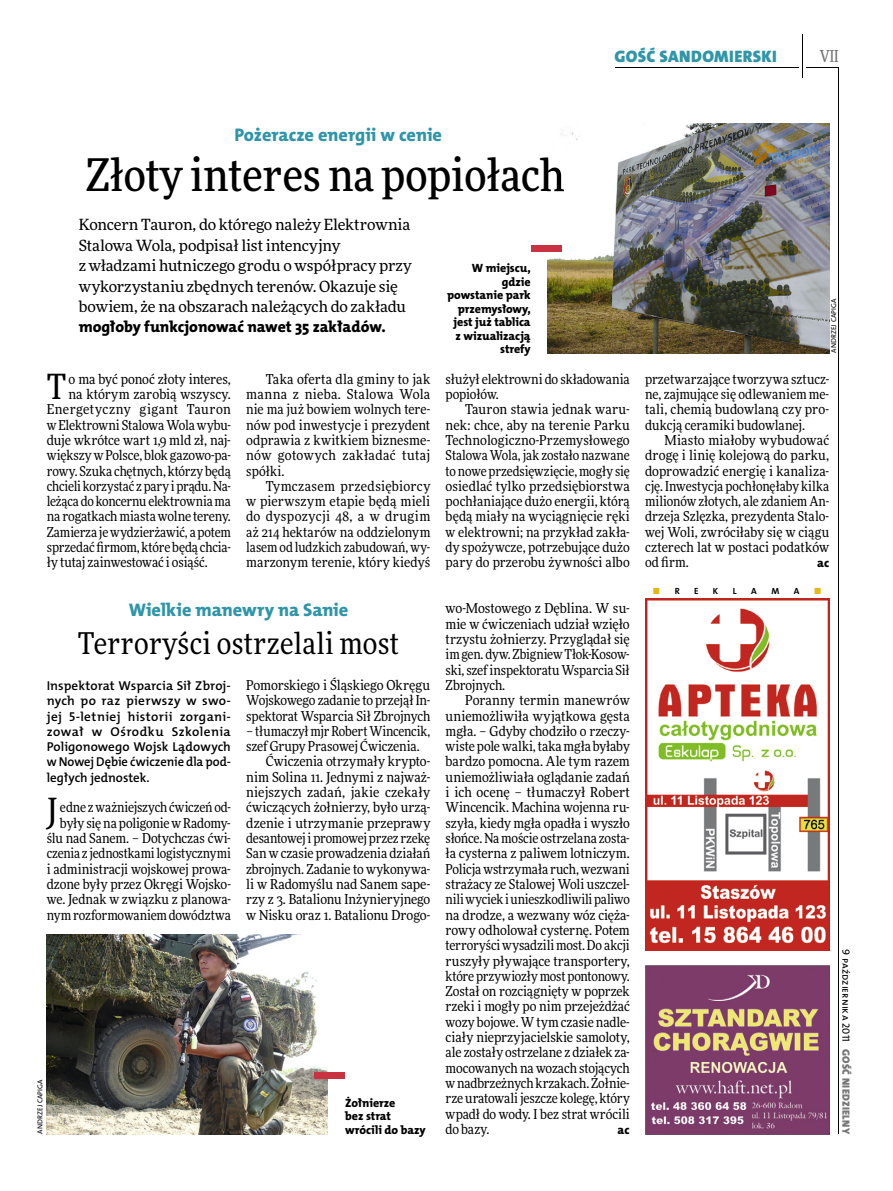
<style>
.page{position:relative;width:893px;height:1191px;background:#fff}
.page>*{position:absolute;margin:0;border:0;box-sizing:border-box;transform-origin:0 0}
.t1{font:500 45px "Freeday Narrow";color:#000}
.t2{font:34.8px "Freeday Narrow News";color:#000}
.t3{font:30px "Freeday Narrow News";letter-spacing:.01em;color:#000}
.t4{font:18.3px "The Mix HP8 Ex Bld";letter-spacing:-.005em;color:#2f95a8}
.t5{font:16.65px "The Mix HP9 Blk";letter-spacing:.02em;color:#2f95a8}
.t6{font:500 16.5px "Freeday Narrow";color:#777778;scale:.9 1}
.t7{font:15.75px "The Mix HP8 Ex Bld";letter-spacing:-.005em;color:#000}
.t8{font:15.45px/20.4px "Freeday News";letter-spacing:-.01em;color:#000}
.t9{font:13.65px/15.3px "Freeday Narrow News";letter-spacing:-.005em;color:#000;text-align:justify}
.t10{font:13.65px "Freeday Narrow News";letter-spacing:.015em;color:#000}
.t11{font:13.65px "Freeday Narrow News";letter-spacing:.03em;color:#000}
.t12{font:12.9px/15.3px "The Mix HP6 Se Bld";color:#000;text-align:justify}
.t13{font:12.3px "The Mix HP8 Ex Bld";color:#000}
.t14{font:12px/13.5px "The Mix HP8 Ex Bld";letter-spacing:-.005em;color:#000;text-align:right}
.t15{font:10.5px "The Mix HP5 Plain";letter-spacing:.015em;color:#000}
.t16{font:10.5px "The Mix HP9 Blk";letter-spacing:.025em;color:#777778}
.t17{font:9px "The Mix HP7 Bld";color:#000}
.t18{font:9px "The Mix HP7 Bld";color:#e3b816}
.t19{font:7.2px "The Mix HP5 Plain";color:#000}
.s1{color:#000}
</style>
<div class="page">
<hr style="left:806px;top:68px;width:33px;height:1px;background:#000">
<hr style="left:615px;top:68px;width:183px;height:1px;background:#000">
<hr style="left:838px;top:68px;width:1px;height:1066px;background:#000">
<hr style="left:802px;top:34px;width:1px;height:43px;background:#000">
<img style="left:645px;top:598px;width:184px;height:352px">
<img style="left:645px;top:965px;width:184px;height:169px">
<img style="left:547px;top:123px;width:282px;height:230px">
<img style="left:547px;top:156px;width:17px;height:44px">
<div style="left:531px;top:246px;width:30px;height:6px;background:#c93241"></div>
<img style="left:47px;top:935px;width:280px;height:199px">
<div style="left:315px;top:1072px;width:30px;height:6px;background:#c93241"></div>
<h3 class="t4" style="left:234px;top:123px;width:209px">Pożeracze energii w cenie</h3>
<h1 class="t1" style="left:86px;top:147px;width:480px">Złoty interes na popiołach</h1>
<p class="t8" style="left:79px;top:214px;width:335px">Koncern Tauron, do którego należy Elektrownia Stalowa Wola, podpisał list intencyjny<br>z władzami hutniczego grodu o współpracy przy wykorzystaniu zbędnych terenów. Okazuje się bowiem, że na obszarach należących do zakładu</p>
<p class="t7" style="left:79px;top:317px;width:309px">mogłoby funkcjonować nawet 35 zakładów.</p>
<p class="t14" style="left:447px;top:261px;width:85px">W miejscu, gdzie powstanie park przemysłowy, jest już tablica z wizualizacją strefy</p>
<p class="t5" style="left:615px;top:46px;width:164px">GOŚĆ SANDOMIERSKI</p>
<p class="t6" style="left:820px;top:46px;width:22px">VII</p>
<p class="t19" style="left:829px;top:353px;width:56px;rotate:-90deg">andrzej Capiga</p>
<h2 class="t2" style="left:47px;top:365px;width:21px">T</h2>
<p class="t9" style="left:68px;top:371px;width:164px">o ma być ponoć złoty interes,</p>
<p class="t9" style="left:68px;top:386px;width:164px">na którym zarobią wszyscy.</p>
<p class="t11" style="left:47px;top:401px;width:186px">Energetyczny gigant Tauron</p>
<p class="t9" style="left:47px;top:417px;width:186px">w Elektrowni Stalowa Wola wybu-</p>
<p class="t9" style="left:47px;top:432px;width:186px">duje wkrótce wart 1,9 mld zł, naj-</p>
<p class="t9" style="left:47px;top:447px;width:186px">większy w Polsce, blok gazowo-pa-</p>
<p class="t9" style="left:47px;top:463px;width:186px">rowy. Szuka chętnych, którzy będą</p>
<p class="t9" style="left:47px;top:478px;width:186px">chcieli korzystać z pary i prądu. Na-</p>
<p class="t9" style="left:47px;top:493px;width:186px">leżąca do koncernu elektrownia ma</p>
<p class="t9" style="left:47px;top:509px;width:186px">na rogatkach miasta wolne tereny.</p>
<p class="t9" style="left:47px;top:524px;width:186px">Zamierza je wydzierżawić, a potem</p>
<p class="t9" style="left:47px;top:539px;width:186px">sprzedać firmom, które będą chcia-</p>
<p class="t9" style="left:47px;top:555px;width:162px">ły tutaj zainwestować i osiąść.</p>
<p class="t9" style="left:246px;top:371px;width:186px;text-indent:20px">Taka oferta dla gminy to jak manna z nieba. Stalowa Wola nie ma już bowiem wolnych tere&shy;nów pod inwestycje i prezydent odprawia z kwitkiem biznesme&shy;nów gotowych zakładać tutaj spółki.</p>
<p class="t9" style="left:246px;top:478px;width:186px;text-indent:20px">Tymczasem przedsiębiorcy w pierwszym etapie będą mieli do dyspozycji 48, a w drugim aż 214 hektarów na oddzielonym lasem od ludzkich zabudowań, wy&shy;marzonym terenie, który kiedyś</p>
<h3 class="t4" style="left:129px;top:597px;width:221px">Wielkie manewry na Sanie</h3>
<h3 class="t3" style="left:78px;top:625px;width:323px">Terroryści ostrzelali most</h3>
<p class="t12" style="left:47px;top:678px;width:186px">Inspektorat Wsparcia Sił Zbroj&shy;nych po raz pierwszy w swo&shy;jej 5-letniej historii zorgani&shy;zował w Ośrodku Szkolenia Poligonowego Wojsk Lądowych w Nowej Dębie ćwiczenie dla pod&shy;ległych jednostek.</p>
<h2 class="t2" style="left:47px;top:789px;width:13px">J</h2>
<p class="t9" style="left:47px;top:799px;width:186px;text-align:right">edne z ważniejszych ćwiczeń od&shy;były się na poligonie w Radomy&shy;ślu nad Sanem. – Dotychczas ćwi&shy;czenia z jednostkami logistycznymi i administracji wojskowej prowa&shy;dzone były przez Okręgi Wojsko&shy;we. Jednak w związku z planowa&shy;nym rozformowaniem dowództwa</p>
<p class="t9" style="left:246px;top:677px;width:186px">Pomorskiego i Śląskiego Okręgu Wojskowego zadanie to przejął In&shy;spektorat Wsparcia Sił Zbrojnych</p>
<p class="t9" style="left:246px;top:723px;width:186px">– tłumaczył mjr Robert Wincencik,</p>
<p class="t9" style="left:246px;top:738px;width:175px">szef Grupy Prasowej Ćwiczenia.</p>
<p class="t9" style="left:266px;top:754px;width:166px">Ćwiczenia otrzymały krypto-</p>
<p class="t9" style="left:246px;top:769px;width:186px">nim Solina 11. Jednymi z najważ-</p>
<p class="t10" style="left:246px;top:784px;width:186px">niejszych zadań, jakie czekały</p>
<p class="t9" style="left:246px;top:799px;width:186px">ćwiczących żołnierzy, było urzą-</p>
<p class="t9" style="left:246px;top:815px;width:186px">dzenie i utrzymanie przeprawy</p>
<p class="t9" style="left:246px;top:830px;width:186px">desantowej i promowej przez rzekę</p>
<p class="t9" style="left:246px;top:845px;width:186px">San w czasie prowadzenia działań</p>
<p class="t9" style="left:246px;top:861px;width:186px">zbrojnych. Zadanie to wykonywa-</p>
<p class="t9" style="left:246px;top:876px;width:186px">li w Radomyślu nad Sanem sape-</p>
<p class="t9" style="left:246px;top:891px;width:186px">rzy z 3. Batalionu Inżynieryjnego</p>
<p class="t9" style="left:246px;top:907px;width:186px">w Nisku oraz 1. Batalionu Drogo-</p>
<p class="t19" style="left:35px;top:1134px;width:56px;rotate:-90deg">andrzej Capiga</p>
<p class="t14" style="left:345px;top:1096px;width:82px;text-align:left">Żołnierze<br>bez strat wrócili do bazy</p>
<p class="t9" style="left:446px;top:371px;width:186px">służył elektrowni do składowania popiołów.</p>
<p class="t9" style="left:446px;top:401px;width:186px;text-indent:20px">Tauron stawia jednak waru&shy;nek: chce, aby na terenie Parku Technologiczno-Przemysłowego Stalowa Wola, jak zostało nazwane to nowe przedsięwzięcie, mogły się osiedlać tylko przedsiębiorstwa pochłaniające dużo energii, którą będą miały na wyciągnięcie ręki w elektrowni; na przykład zakła&shy;dy spożywcze, potrzebujące dużo pary do przerobu żywności albo</p>
<p class="t9" style="left:446px;top:600px;width:186px">wo-Mostowego z Dęblina. W su&shy;mie w ćwiczeniach udział wzięło trzystu żołnierzy. Przyglądał się im gen. dyw. Zbigniew Tłok-Kosow&shy;ski, szef inspektoratu Wsparcia Sił Zbrojnych.</p>
<p class="t9" style="left:446px;top:692px;width:186px;text-indent:20px">Poranny termin manewrów uniemożliwiła wyjątkowa gęsta mgła. – Gdyby chodziło o rzeczy&shy;wiste pole walki, taka mgła byłaby bardzo pomocna. Ale tym razem uniemożliwiała oglądanie zadań i ich ocenę – tłumaczył Robert Wincencik. Machina wojenna ru&shy;szyła, kiedy mgła opadła i wyszło słońce. Na moście ostrzelana zosta&shy;ła cysterna z paliwem lotniczym.<br>Policja wstrzymała ruch, wezwani strażacy ze Stalowej Woli uszczel&shy;nili wyciek i unieszkodliwili paliwo na drodze, a wezwany wóz cięża&shy;rowy odholował cysternę. Potem terroryści wysadzili most. Do akcji ruszyły pływające transportery, które przywiozły most pontonowy.<br>Został on rozciągnięty w poprzek rzeki i mogły po nim przejeżdżać wozy bojowe. W tym czasie nadle&shy;ciały nieprzyjacielskie samoloty, ale zostały ostrzelane z działek za&shy;mocowanych na wozach stojących w nadbrzeżnych krzakach. Żołnie&shy;rze uratowali jeszcze kolegę, który wpadł do wody. I bez strat wrócili do bazy.</p>
<p class="t13" style="left:618px;top:1122px;width:14px">ac</p>
<p class="t9" style="left:645px;top:371px;width:186px">przetwarzające tworzywa sztucz&shy;ne, zajmujące się odlewaniem me&shy;tali, chemią budowlaną czy pro&shy;dukcją ceramiki budowlanej.</p>
<p class="t9" style="left:645px;top:432px;width:186px;text-indent:20px">Miasto miałoby wybudować drogę i linię kolejową do parku, doprowadzić energię i kanaliza&shy;cję. Inwestycja pochłonęłaby kilka milionów złotych, ale zdaniem An&shy;drzeja Szlęzka, prezydenta Stalo&shy;wej Woli, zwróciłaby się w ciągu czterech lat w postaci podatków od firm.</p>
<p class="t13" style="left:817px;top:555px;width:14px">ac</p>
<p class="t18" style="left:652px;top:585px;width:29px">■ <span class="s1">R</span></p>
<p class="t17" style="left:694px;top:585px;width:6px">E</p>
<p class="t17" style="left:713px;top:585px;width:7px">K</p>
<p class="t17" style="left:733px;top:585px;width:5px">L</p>
<p class="t17" style="left:751px;top:585px;width:7px">A</p>
<p class="t17" style="left:771px;top:585px;width:9px">M</p>
<p class="t17" style="left:794px;top:585px;width:7px">A</p>
<p class="t18" style="left:814px;top:585px;width:9px">■</p>
<p class="t15" style="left:853px;top:949px;width:94px;rotate:90deg">9 października 2011</p>
<p class="t16" style="left:853px;top:1049px;width:86px;rotate:90deg">GOŚĆ NIEDZIELNY</p>
</div>
